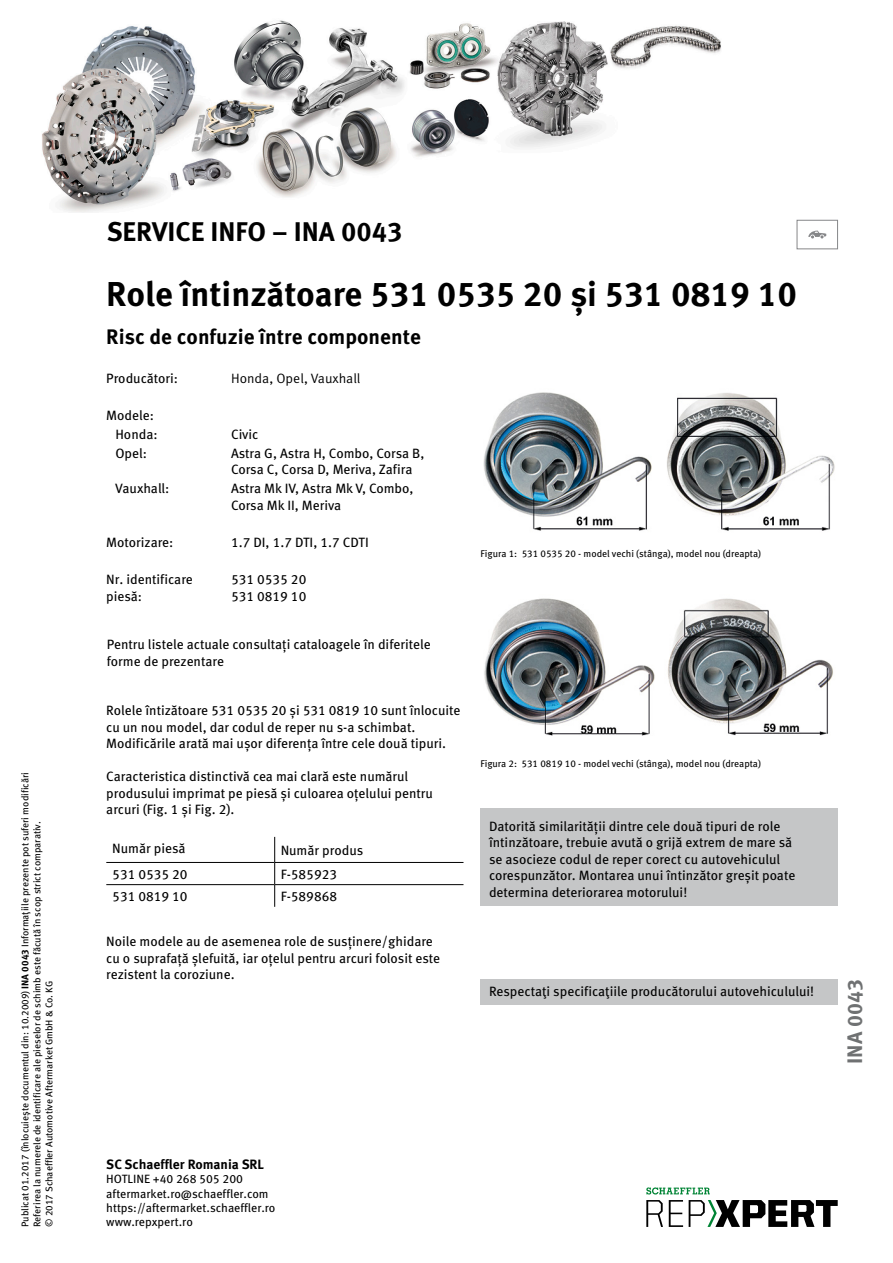
<style>
.page{position:relative;width:893px;height:1263px;background:#fff}
.page>*{position:absolute;margin:0;border:0;box-sizing:border-box;transform-origin:0 0}
.t1{font:700 34.5px "Meta Pro";color:#000}
.t2{font:700 27px "Meta Pro";color:#000}
.t3{font:700 21px "Meta Pro";color:#000}
.t4{font:700 21px "Meta Pro";color:#6f7172}
.t5{font:13.5px/16.5px "Meta Pro";color:#000}
.t6{font:700 13.5px "Meta Pro";color:#000}
.t7{font:13.5px "Meta Pro Norm";color:#000}
.t8{font:12px/14.4px "Meta Pro";color:#000}
.t9{font:9.75px/12px "Meta Pro";color:#000}
.s1{font-weight:700}
</style>
<div class="page">
<hr style="left:106px;top:862px;width:169px;height:1px;background:#000">
<hr style="left:275px;top:862px;width:188px;height:1px;background:#000">
<hr style="left:106px;top:884px;width:169px;height:1px;background:#000">
<hr style="left:275px;top:884px;width:188px;height:1px;background:#000">
<svg style="left:274px;top:837px;width:1px;height:70px"></svg>
<div style="left:480px;top:808px;width:358px;height:97px;background:#c5c6c7"></div>
<img style="left:484px;top:598px;width:349px;height:138px">
<img style="left:483px;top:392px;width:352px;height:139px">
<div style="left:480px;top:980px;width:358px;height:25px;background:#c5c6c7"></div>
<div style="left:797px;top:220px;width:41px;height:29px;border:1px solid #868789"></div>
<svg style="left:808px;top:231px;width:18px;height:7px"></svg>
<img style="left:42px;top:20px;width:679px;height:193px">
<svg style="left:646px;top:1200px;width:17px;height:27px"></svg>
<svg style="left:669px;top:1200px;width:14px;height:27px"></svg>
<svg style="left:689px;top:1200px;width:149px;height:27px"></svg>
<svg style="left:646px;top:1187px;width:64px;height:7px"></svg>
<p class="t9" style="left:19px;top:1227px;width:456px;rotate:-90deg">Publicat 01.2017 (înlocuieşte documentul din: 10.2009) <span class="s1">INA 0043</span> Informaţiile prezente pot suferi modificări<br>Referirea la numerele de identificare ale pieselor de schimb este făcută în scop strict comparativ.<br>© 2017 Schaeffler Automotive Aftermarket GmbH &amp; Co. KG</p>
<h2 class="t2" style="left:107px;top:210px;width:297px">SERVICE INFO – INA 0043</h2>
<h1 class="t1" style="left:106px;top:267px;width:692px">Role întinzătoare 531 0535 20 și 531 0819 10</h1>
<h3 class="t3" style="left:106px;top:320px;width:316px">Risc de confuzie între componente</h3>
<p class="t5" style="left:106px;top:369px;width:73px">Producători:</p>
<p class="t7" style="left:231px;top:368px;width:131px">Honda, Opel, Vauxhall</p>
<p class="t5" style="left:106px;top:405px;width:53px;line-height:18.8px;text-align:right">Modele:<br>Honda:</p>
<p class="t5" style="left:231px;top:425px;width:29px">Civic</p>
<p class="t5" style="left:115px;top:444px;width:33px">Opel:</p>
<p class="t5" style="left:231px;top:444px;width:195px">Astra G, Astra H, Combo, Corsa B,<br>Corsa C, Corsa D, Meriva, Zafira</p>
<p class="t5" style="left:115px;top:479px;width:56px">Vauxhall:</p>
<p class="t5" style="left:231px;top:479px;width:184px">Astra Mk IV, Astra Mk V, Combo,<br>Corsa Mk II, Meriva</p>
<p class="t5" style="left:106px;top:533px;width:69px">Motorizare:</p>
<p class="t5" style="left:231px;top:533px;width:139px">1.7 DI, 1.7 DTI, 1.7 CDTI</p>
<p class="t5" style="left:106px;top:570px;width:88px">Nr. identificare piesă:</p>
<p class="t5" style="left:231px;top:570px;width:77px">531 0535 20<br>531 0819 10</p>
<p class="t5" style="left:107px;top:635px;width:326px">Pentru listele actuale consultați cataloagele în diferitele forme de prezentare</p>
<p class="t5" style="left:106px;top:701px;width:356px">Rolele întizătoare 531 0535 20 și 531 0819 10 sunt înlocuite cu un nou model, dar codul de reper nu s-a schimbat.<br>Modificările arată mai ușor diferența între cele două tipuri.</p>
<p class="t5" style="left:106px;top:767px;width:328px">Caracteristica distinctivă cea mai clară este numărul produsului imprimat pe piesă și culoarea oțelului pentru arcuri (Fig. 1 și Fig. 2).</p>
<p class="t5" style="left:112px;top:839px;width:75px">Număr piesă</p>
<p class="t5" style="left:281px;top:841px;width:84px">Număr produs</p>
<p class="t5" style="left:112px;top:865px;width:77px">531 0535 20</p>
<p class="t5" style="left:281px;top:865px;width:58px">F-585923</p>
<p class="t5" style="left:112px;top:887px;width:77px">531 0819 10</p>
<p class="t5" style="left:281px;top:887px;width:58px">F-589868</p>
<p class="t5" style="left:106px;top:932px;width:335px">Noile modele au de asemenea role de susținere/ghidare cu o suprafață șlefuită, iar oțelul pentru arcuri folosit este rezistent la coroziune.</p>
<p class="t9" style="left:480px;top:547px;width:282px">Figura 1: 531 0535 20 - model vechi (stânga), model nou (dreapta)</p>
<p class="t9" style="left:480px;top:757px;width:282px">Figura 2: 531 0819 10 - model vechi (stânga), model nou (dreapta)</p>
<p class="t5" style="left:489px;top:817px;width:308px">Datorită similarității dintre cele două tipuri de role întinzătoare, trebuie avută o grijă extrem de mare să se asocieze codul de reper corect cu autovehiculul corespunzător. Montarea unui întinzător greșit poate determina deteriorarea motorului!</p>
<p class="t5" style="left:489px;top:982px;width:327px">Respectaţi specificaţiile producătorului autovehiculului!</p>
<h3 class="t4" style="left:838px;top:1064px;width:86px;rotate:-90deg">INA 0043</h3>
<p class="t6" style="left:106px;top:1153px;width:159px">SC Schaeffler Romania SRL</p>
<p class="t8" style="left:106px;top:1171px;width:171px">HOTLINE +40 268 505 200 aftermarket.ro@schaeffler.com https://aftermarket.schaeffler.ro www.repxpert.ro</p>
</div>
